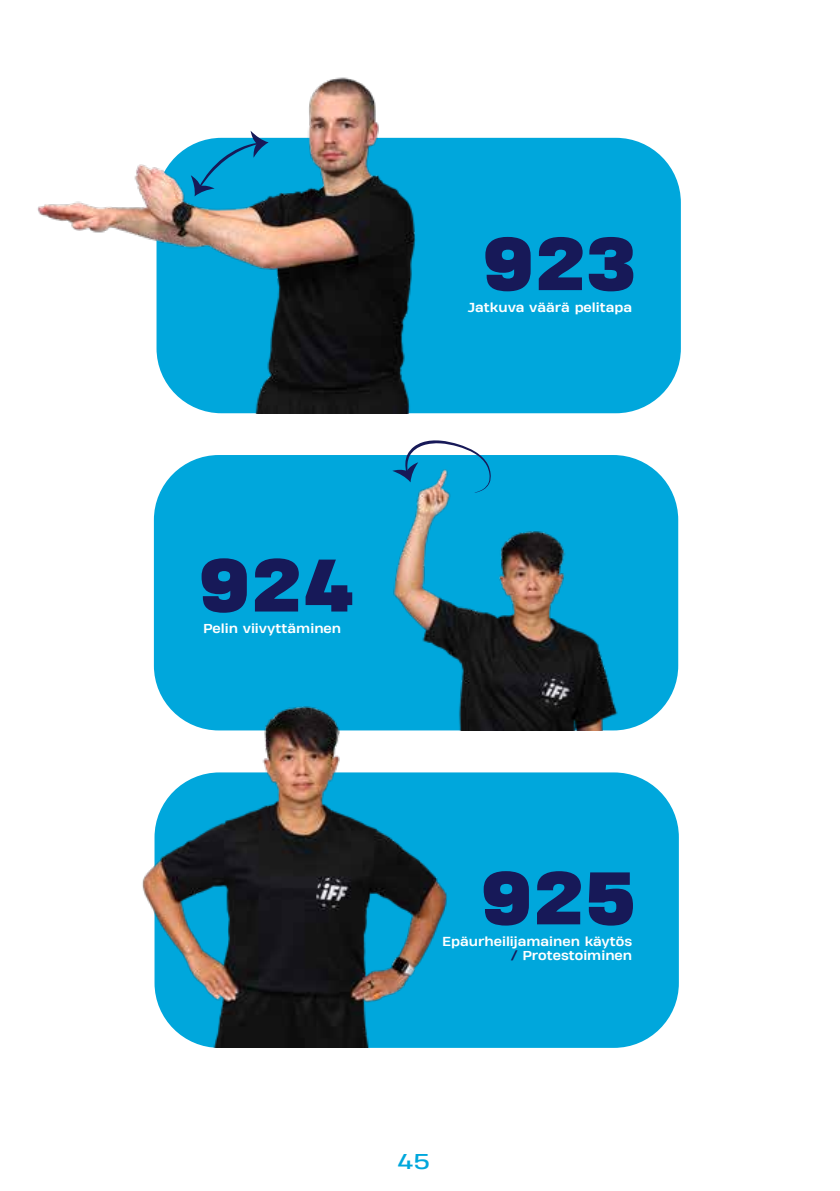
<style>
.page{position:relative;width:840px;height:1191px;background:#fff}
.page>*{position:absolute;margin:0;border:0;box-sizing:border-box;transform-origin:0 0}
.t1{font:800 70px "Heading Pro Treble";color:#171958}
.t2{font:20px "Heading Pro Wide";color:#00a7dc}
.t3{font:700 12.4px/14.2px "Heading Pro Treble";color:#fff;text-align:right}
.s1{color:#171958}
</style>
<div class="page">
<div style="left:156px;top:138px;width:524px;height:275px;background:#00a7dc;border-radius:65px"></div>
<div style="left:154px;top:772px;width:524px;height:275px;background:#00a7dc;border-radius:65px"></div>
<div style="left:154px;top:455px;width:523px;height:275px;background:#00a7dc;border-radius:65px"></div>
<svg style="left:483px;top:871px;width:45px;height:54px"></svg>
<svg style="left:537px;top:871px;width:43px;height:53px"></svg>
<svg style="left:588px;top:872px;width:44px;height:53px"></svg>
<svg style="left:201px;top:558px;width:46px;height:55px"></svg>
<svg style="left:255px;top:558px;width:43px;height:53px"></svg>
<svg style="left:305px;top:559px;width:47px;height:52px"></svg>
<img style="left:37px;top:77px;width:391px;height:336px">
<img style="left:393px;top:471px;width:231px;height:259px">
<img style="left:142px;top:692px;width:322px;height:355px">
<svg style="left:191px;top:131px;width:77px;height:65px"></svg>
<svg style="left:392px;top:440px;width:98px;height:53px"></svg>
<h1 class="t1" style="left:482px;top:217px;width:155px">923</h1>
<p class="t3" style="left:467px;top:300px;width:166px">Jatkuva väärä pelitapa</p>
<p class="t3" style="left:203px;top:622px;width:139px">Pelin viivyttäminen</p>
<p class="t3" style="left:442px;top:934px;width:191px">Epäurheilijamainen käytös <span class="s1">/</span> Protestoiminen</p>
<h2 class="t2" style="left:397px;top:1149px;width:34px">45</h2>
</div>
